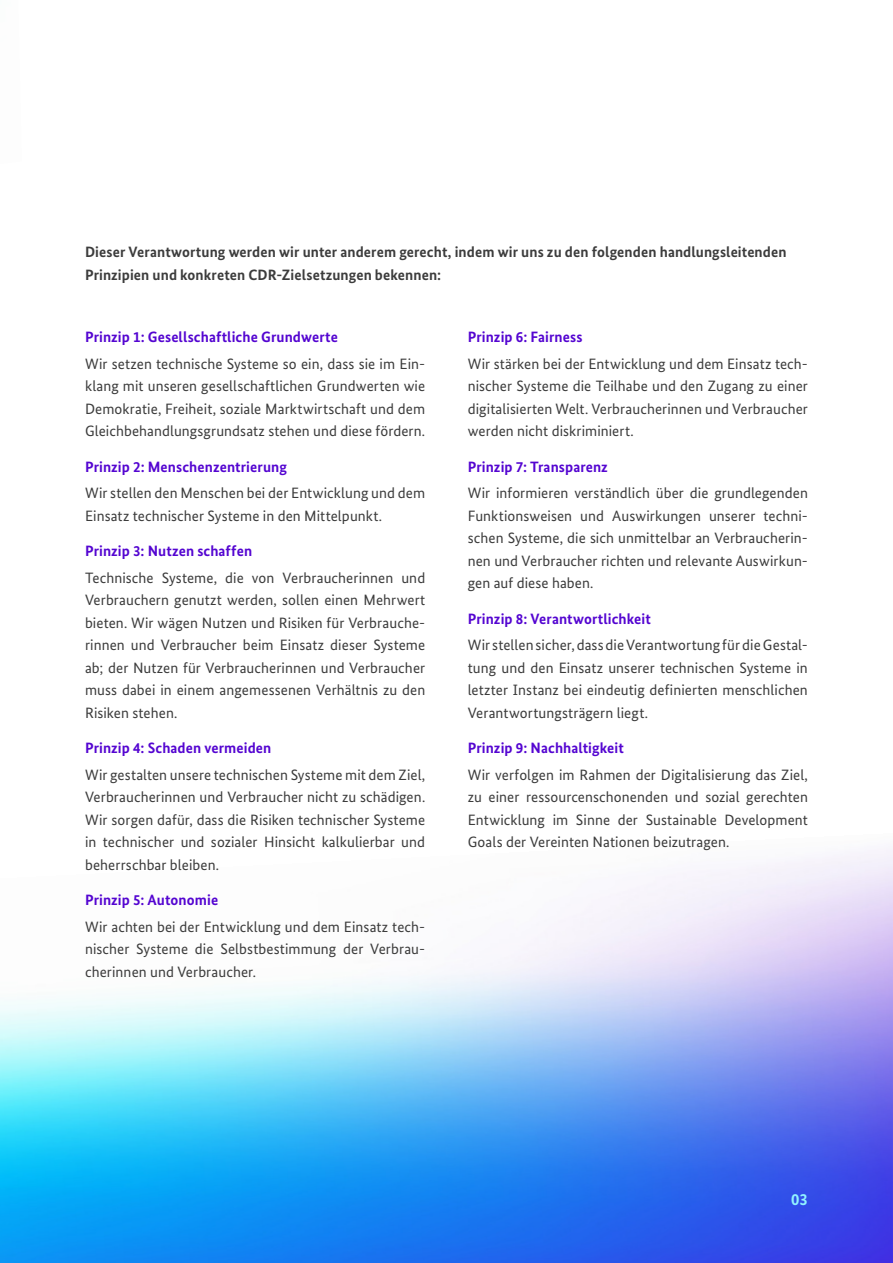
<style>
.page{position:relative;width:893px;height:1263px;background:#fff}
.page>*{position:absolute;margin:0;border:0;box-sizing:border-box;transform-origin:0 0}
.t1{font:700 16.5px "Bundes Sans";color:#91f2ff}
.t2{font:15px/22.5px "Bundes Sans";letter-spacing:.005em;color:#3c3c3c;text-align:justify}
.t3{font:700 15px "Bundes Sans";letter-spacing:.005em;color:#5405d1}
.t4{font:700 15px/22.5px "Bundes Sans";letter-spacing:.005em;color:#3c3c3c}
.s1{color:#91f3ff}
</style>
<div class="page">
<img style="left:0;top:849px;width:893px;height:414px">
<p class="t4" style="left:85px;top:240px;width:703px">Dieser Verantwortung werden wir unter anderem gerecht, indem wir uns zu den folgenden handlungsleitenden<br>Prinzipien und konkreten CDR-Zielsetzungen bekennen:</p>
<h4 class="t3" style="left:85px;top:328px;width:254px">Prinzip 1: Gesellschaftliche Grundwerte</h4>
<p class="t2" style="left:85px;top:352px;width:342px">Wir setzen technische Systeme so ein, dass sie im Ein&shy;klang mit unseren gesellschaftlichen Grundwerten wie Demokratie, Freiheit, soziale Marktwirtschaft und dem Gleichbehandlungsgrundsatz stehen und diese fördern.</p>
<h4 class="t3" style="left:85px;top:457px;width:203px">Prinzip 2: Menschenzentrierung</h4>
<p class="t2" style="left:85px;top:482px;width:342px">Wir stellen den Menschen bei der Entwicklung und dem<br>Einsatz technischer Systeme in den Mittelpunkt.</p>
<h4 class="t3" style="left:85px;top:542px;width:169px">Prinzip 3: Nutzen schaffen</h4>
<p class="t2" style="left:85px;top:566px;width:342px">Technische Systeme, die von Verbraucherinnen und Verbrauchern genutzt werden, sollen einen Mehrwert bieten. Wir wägen Nutzen und Risiken für Verbrauche&shy;rinnen und Verbraucher beim Einsatz dieser Systeme ab; der Nutzen für Verbraucherinnen und Verbraucher muss dabei in einem angemessenen Verhältnis zu den Risiken stehen.</p>
<h4 class="t3" style="left:85px;top:739px;width:188px">Prinzip 4: Schaden vermeiden</h4>
<p class="t2" style="left:85px;top:763px;width:342px">Wir gestalten unsere technischen Systeme mit dem Ziel, Verbraucherinnen und Verbraucher nicht zu schädigen.<br>Wir sorgen dafür, dass die Risiken technischer Systeme in technischer und sozialer Hinsicht kalkulierbar und beherrschbar bleiben.</p>
<h4 class="t3" style="left:85px;top:891px;width:135px">Prinzip 5: Autonomie</h4>
<p class="t2" style="left:85px;top:915px;width:342px">Wir achten bei der Entwicklung und dem Einsatz tech&shy;nischer Systeme die Selbstbestimmung der Verbrau&shy;cherinnen und Verbraucher.</p>
<h4 class="t3" style="left:468px;top:328px;width:116px">Prinzip 6: Fairness</h4>
<p class="t2" style="left:468px;top:352px;width:342px">Wir stärken bei der Entwicklung und dem Einsatz tech&shy;nischer Systeme die Teilhabe und den Zugang zu einer digitalisierten Welt. Verbraucherinnen und Verbraucher werden nicht diskriminiert.</p>
<h4 class="t3" style="left:468px;top:457px;width:142px">Prinzip 7: Transparenz</h4>
<p class="t2" style="left:468px;top:482px;width:342px">Wir informieren verständlich über die grundlegenden Funktionsweisen und Auswirkungen unserer techni&shy;schen Systeme, die sich unmittelbar an Verbraucherin&shy;nen und Verbraucher richten und relevante Auswirkun&shy;gen auf diese haben.</p>
<h4 class="t3" style="left:468px;top:609px;width:185px">Prinzip 8: Verantwortlichkeit</h4>
<p class="t2" style="left:468px;top:634px;width:342px">Wir stellen sicher, dass die Verantwortung für die Gestal&shy;tung und den Einsatz unserer technischen Systeme in letzter Instanz bei eindeutig definierten menschlichen Verantwortungsträgern liegt.</p>
<h4 class="t3" style="left:468px;top:739px;width:158px">Prinzip 9: Nachhaltigkeit</h4>
<p class="t2" style="left:468px;top:763px;width:342px">Wir verfolgen im Rahmen der Digitalisierung das Ziel, zu einer ressourcenschonenden und sozial gerechten Entwicklung im Sinne der Sustainable Development Goals der Vereinten Nationen beizutragen.</p>
<p class="t1" style="left:791px;top:1189px;width:18px">0<span class="s1">3</span></p>
</div>
